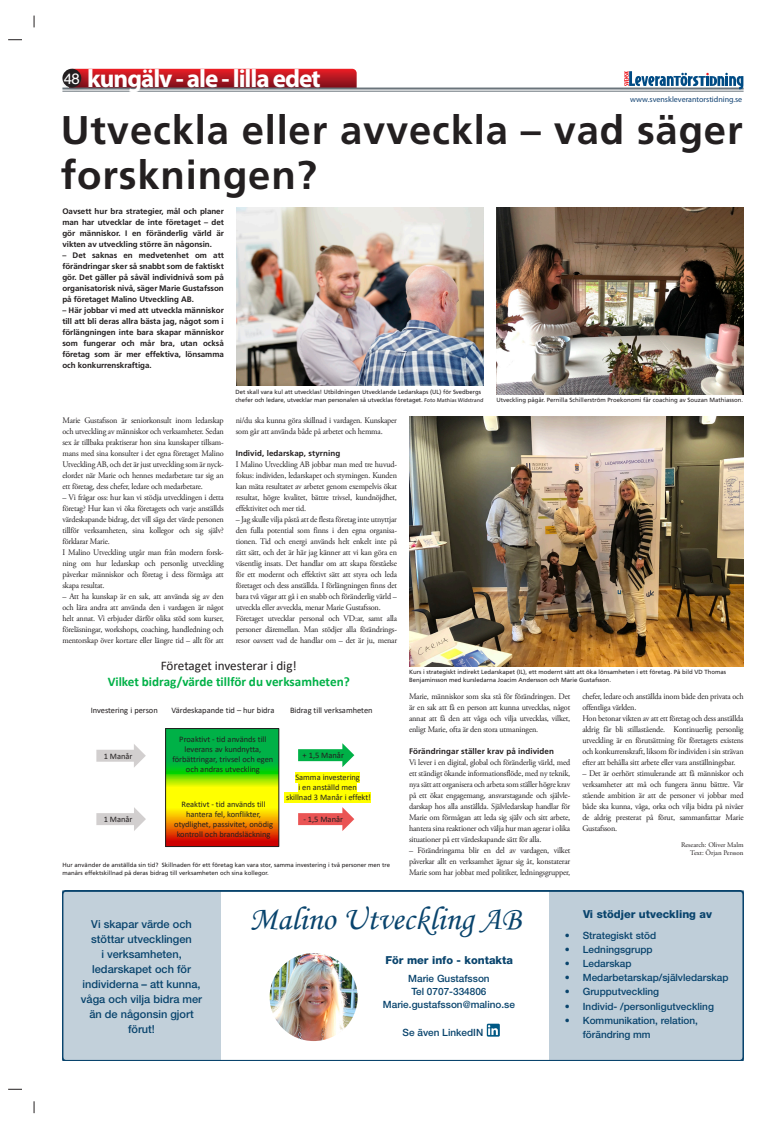
<style>
.page{position:relative;width:772px;height:1129px;background:#fff}
.page>*{position:absolute;margin:0;border:0;box-sizing:border-box;transform-origin:0 0}
.t1{font:700 40px/45px "Frutiger LT Std";letter-spacing:.02em;color:#231f20}
.t2{font:33px "Monotype Corsiva";color:#09446d}
.t3{font:700 25.2px "Myriad Pro";letter-spacing:-.04em;color:#fff}
.t4{font:700 13.1px "Calibri";color:#00b147}
.t5{font:13.1px "Calibri";letter-spacing:-.01em;color:#231f20}
.t6{font:500 11px/15px "Helvetica Neue LT Pro";color:#09446d;text-align:center}
.t7{font:800 11px "Helvetica Neue LT Pro";color:#09446d}
.t8{font:500 10px/13px "Helvetica Neue LT Pro";color:#09446d}
.t9{font:8.5px/11px "Adobe Garamond Pro";letter-spacing:-.02em;color:#231f20;text-align:justify;scale:.96 1}
.t10{font:8.4px/10.1px "Calibri";letter-spacing:-.005em;color:#231f20;text-align:center}
.t11{font:700 8px/11px "Frutiger LT Std";letter-spacing:-.005em;color:#231f20;text-align:justify}
.t12{font:8px "Myriad Pro";color:#124373}
.t13{font:7px/8px "Adobe Garamond Pro";color:#231f20;text-align:right}
.t14{font:6px/8px "Frutiger LT Std";color:#231f20}
.s1{font-family:"Helvetica";font-weight:400;font-size:15px}
.s2{font-size:5.3px}
.s3{font-family:"Minion Pro";font-weight:400;font-size:12px}
</style>
<div class="page">
<svg style="left:75px;top:69px;width:281px;height:18px;background:#b41620"></svg>
<svg style="left:8px;top:1088px;width:14px;height:1px"></svg>
<svg style="left:8px;top:39px;width:14px;height:1px"></svg>
<hr style="left:62px;top:91px;width:681px;height:1px;background:#6a747b">
<hr style="left:62px;top:87px;width:681px;height:2px;background:#6a747b">
<svg style="left:623px;top:71px;width:119px;height:18px"></svg>
<div style="left:61px;top:70px;width:25px;height:22px;background:#231f20;opacity:.75"></div>
<svg style="left:62px;top:890px;width:681px;height:170px"></svg>
<svg style="left:486px;top:1023px;width:13px;height:13px"></svg>
<img style="left:409px;top:416px;width:334px;height:250px">
<img style="left:236px;top:208px;width:247px;height:177px">
<img style="left:496px;top:208px;width:247px;height:186px">
<svg style="left:167px;top:730px;width:110px;height:114px;background:#8bb517"></svg>
<div style="left:165px;top:728px;width:114px;height:118px;border:1px solid #231f20"></div>
<svg style="left:96px;top:744px;width:50px;height:23px"></svg>
<svg style="left:96px;top:807px;width:50px;height:23px"></svg>
<svg style="left:298px;top:743px;width:56px;height:24px"></svg>
<svg style="left:298px;top:807px;width:56px;height:23px"></svg>
<div style="left:295px;top:771px;width:64px;height:11px;background:#ff0"></div>
<div style="left:298px;top:781px;width:58px;height:11px;background:#ff0"></div>
<svg style="left:284px;top:792px;width:2px;height:10px"></svg>
<div style="left:286px;top:792px;width:84px;height:10px;background:#ff0"></div>
<h3 class="t3" style="left:64px;top:62px;width:258px"><span class="s1">48</span> kungälv - ale - lilla edet</h3>
<p class="t12" style="left:630px;top:95px;width:113px">www.svenskleverantorstidning.se</p>
<h1 class="t1" style="left:61px;top:108px;width:682px">Utveckla eller avveckla – vad säger forskningen?</h1>
<p class="t11" style="left:62px;top:205px;width:163px">Oavsett hur bra strategier, mål och planer man har utvecklar de inte företaget – det gör människor. I en föränderlig värld är vikten av utveckling större än någonsin.</p>
<p class="t11" style="left:62px;top:249px;width:163px">– Det saknas en medvetenhet om att förändringar sker så snabbt som de faktiskt gör. Det gäller på såväl individnivå som på organisatorisk nivå, säger Marie Gustafsson på företaget Malino Utveckling AB.</p>
<p class="t11" style="left:62px;top:304px;width:163px">– Här jobbar vi med att utveckla människor till att bli deras allra bästa jag, något som i förlängningen inte bara skapar människor som fungerar och mår bra, utan också företag som är mer effektiva, lönsamma och konkurrenskraftiga.</p>
<p class="t9" style="left:62px;top:415px;width:169px">Marie Gustafsson är seniorkonsult inom ledarskap och utveckling av människor och verksamheter. Sedan sex år tillbaka praktiserar hon sina kunskaper tillsam&shy;mans med sina konsulter i det egna företaget Malino Utveckling AB, och det är just utveckling som är nyck&shy;elordet när Marie och hennes medarbetare tar sig an ett företag, dess chefer, ledare och medarbetare.</p>
<p class="t9" style="left:62px;top:492px;width:169px;text-align:left">– Vi frågar oss: hur kan vi stödja utvecklingen i detta företag? Hur kan vi öka företagets och varje anställds värdeskapande bidrag, det vill säga det värde personen tillför verksamheten, sina kollegor och sig själv? förklarar Marie.<br>I Malino Utveckling utgår man från modern forsk&shy;ning om hur ledarskap och personlig utveckling påverkar människor och företag i dess förmåga att skapa resultat.</p>
<p class="t9" style="left:62px;top:591px;width:169px">– Att ha kunskap är en sak, att använda sig av den och lära andra att använda den i vardagen är något helt annat. Vi erbjuder därför olika stöd som kurser, föreläsningar, workshops, coaching, handledning och mentorskap över kortare eller längre tid – allt för att</p>
<p class="t14" style="left:235px;top:388px;width:249px">Det skall vara kul att utvecklas! Utbildningen Utvecklande Ledarskaps (UL) för Svedbergs chefer och ledare, utvecklar man personalen så utvecklas företaget. <span class="s2">Foto Mathias Widstrand</span></p>
<p class="t14" style="left:496px;top:396px;width:248px">Utveckling pågår. Pernilla Schillerström Proekonomi får coaching av Souzan Mathiasson.</p>
<p class="t9" style="left:235px;top:415px;width:169px">ni/du ska kunna göra skillnad i vardagen. Kunskaper som går att använda både på arbetet och hemma.</p>
<p class="t11" style="left:235px;top:447px;width:106px">Individ, ledarskap, styrning</p>
<p class="t9" style="left:235px;top:459px;width:169px">I Malino Utveckling AB jobbar man med tre huvud&shy;fokus: individen, ledarskapet och styrningen. Kunden kan mäta resultatet av arbetet genom exempelvis ökat resultat, högre kvalitet, bättre trivsel, kundnöjdhet, effektivitet och mer tid.</p>
<p class="t9" style="left:235px;top:514px;width:169px;text-align:left">– Jag skulle vilja påstå att de flesta företag inte utnyttjar den fulla potential som finns i den egna organisa&shy;tionen. Tid och energi används helt enkelt inte på rätt sätt, och det är här jag känner att vi kan göra en väsentlig insats. Det handlar om att skapa förståelse för ett modernt och effektivt sätt att styra och leda företaget och dess anställda. I förlängningen finns det bara två vägar att gå i en snabb och föränderlig värld – utveckla eller avveckla, menar Marie Gustafsson.<br>Företaget utvecklar personal och VD:ar, samt alla personer däremellan. Man stödjer alla förändrings&shy;resor oavsett vad de handlar om – det är ju, menar</p>
<h3 class="t5" style="left:161px;top:656px;width:137px">Företaget investerar i dig!</h3>
<h3 class="t4" style="left:108px;top:672px;width:243px">Vilket bidrag/värde tillför du verksamheten?</h3>
<p class="t10" style="left:91px;top:704px;width:69px">Investering i person</p>
<p class="t10" style="left:171px;top:704px;width:104px">Värdeskapande tid – hur bidra</p>
<p class="t10" style="left:290px;top:704px;width:84px">Bidrag till verksamheten</p>
<p class="t10" style="left:104px;top:750px;width:30px">1 Manår</p>
<p class="t10" style="left:104px;top:813px;width:30px">1 Manår</p>
<p class="t10" style="left:172px;top:733px;width:102px">Proaktivt - tid används till leverans av kundnytta, förbättringar, trivsel och egen och andras utveckling</p>
<p class="t10" style="left:174px;top:798px;width:100px">Reaktivt - tid används till hantera fel, konflikter, otydlighet, passivitet, onödig kontroll och brandsläckning</p>
<p class="t10" style="left:302px;top:749px;width:43px">+ 1,5 Manår</p>
<p class="t10" style="left:286px;top:771px;width:86px">Samma investering<br>i en anställd men skillnad 3 Manår i effekt!</p>
<p class="t10" style="left:303px;top:813px;width:41px">- 1,5 Manår</p>
<p class="t14" style="left:63px;top:860px;width:329px">Hur använder de anställda sin tid? Skillnaden för ett företag kan vara stor, samma investering i två personer men tre manårs effektskillnad på deras bidrag till verksamheten och sina kollegor.</p>
<p class="t14" style="left:409px;top:667px;width:318px">Kurs i strategiskt indirekt Ledarskapet (IL), ett modernt sätt att öka lönsamheten i ett företag. På bild VD Thomas<br>Benjaminsson med kursledarna Joacim Andersson och Marie Gustafsson.</p>
<p class="t9" style="left:409px;top:691px;width:169px">Marie, människor som ska stå för förändringen. Det är en sak att få en person att kunna utvecklas, något annat att få den att våga och vilja utvecklas, vilket, enligt Marie, ofta är den stora utmaningen.</p>
<p class="t11" style="left:409px;top:745px;width:146px">Förändringar ställer krav på individen</p>
<p class="t9" style="left:409px;top:757px;width:169px">Vi lever i en digital, global och föränderlig värld, med ett ständigt ökande informationsflöde, med ny teknik, nya sätt att organisera och arbeta som ställer högre krav på ett ökat engagemang, ansvarstagande och självle&shy;darskap hos alla anställda. Självledarskap handlar för Marie om förmågan att leda sig själv och sitt arbete, hantera sina reaktioner och välja hur man agerar i olika situationer på ett värdeskapande sätt för alla.</p>
<p class="t9" style="left:409px;top:845px;width:169px">– Förändringarna blir en del av vardagen, vilket påverkar allt en verksamhet ägnar sig åt, konstaterar Marie som har jobbat med politiker, ledningsgrupper,</p>
<p class="t9" style="left:582px;top:691px;width:169px;text-align:left">chefer, ledare och anställda inom både den privata och offentliga världen.<br>Hon betonar vikten av att ett företag och dess anställda aldrig får bli stillastående. Kontinuerlig personlig utveckling är en förutsättning för företagets existens och konkurrenskraft, liksom för individen i sin strävan efter att behålla sitt arbete eller vara anställningsbar.</p>
<p class="t9" style="left:582px;top:768px;width:169px">– Det är oerhört stimulerande att få människor och verksamheter att må och fungera ännu bättre. Vår stående ambition är att de personer vi jobbar med både ska kunna, våga, orka och vilja bidra på nivåer de aldrig presterat på förut, sammanfattar Marie Gustafsson.</p>
<p class="t13" style="left:680px;top:840px;width:64px">Research: Oliver Malm<br>Text: Örjan Persson</p>
<p class="t6" style="left:81px;top:916px;width:123px">Vi skapar värde och stöttar utvecklingen<br>i verksamheten, ledarskapet och för individerna – att kunna, våga och vilja bidra mer än de någonsin gjort förut!</p>
<h2 class="t2" style="left:249px;top:898px;width:273px">Malino Utveckling AB</h2>
<p class="t7" style="left:582px;top:907px;width:130px">Vi stödjer utveckling av</p>
<p class="t8" style="left:564px;top:929px;width:93px">• Strategiskt stöd</p>
<p class="t8" style="left:564px;top:943px;width:89px">• Ledningsgrupp</p>
<p class="t8" style="left:564px;top:957px;width:68px">• Ledarskap</p>
<p class="t8" style="left:564px;top:971px;width:165px">• Medarbetarskap/självledarskap</p>
<p class="t8" style="left:564px;top:985px;width:96px">• Grupputveckling</p>
<p class="t8" style="left:564px;top:999px;width:150px">• Individ- /personligutveckling</p>
<p class="t8" style="left:582px;top:1012px;width:117px;line-height:14px;text-indent:-18px">• Kommunikation, relation, förändring mm</p>
<p class="t7" style="left:385px;top:952px;width:129px">För mer info - kontakta</p>
<p class="t8" style="left:382px;top:971px;width:133px;text-align:center">Marie Gustafsson<br>Tel 0707-334806<br>Marie.gustafsson@malino.se</p>
<p class="t8" style="left:402px;top:1025px;width:94px">Se även LinkedIN <span class="s3">n</span></p>
</div>
